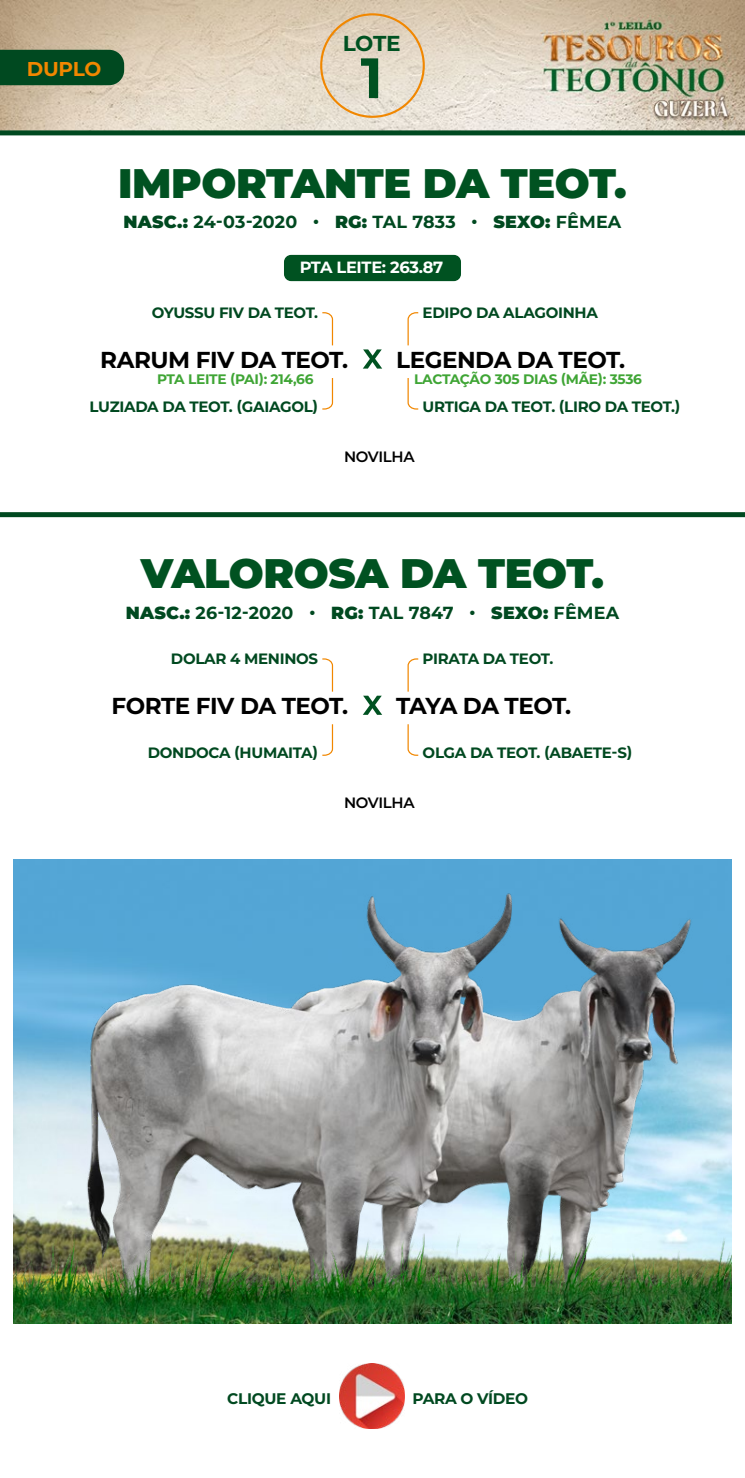
<style>
.page{position:relative;width:745px;height:1478px;background:#fff}
.page>*{position:absolute;margin:0;border:0;box-sizing:border-box;transform-origin:0 0}
.t1{font:700 56.75px "Montserrat";color:#005221}
.t2{font:900 41.25px "Montserrat";letter-spacing:-.01em;color:#005221}
.t3{font:700 23px "Montserrat";letter-spacing:-.02em;color:#000}
.t4{font:700 21.62px "Montserrat";color:#005221}
.t5{font:700 20px "Montserrat";letter-spacing:-.015em;color:#f18700}
.t6{font:700 17.5px "Montserrat";letter-spacing:.01em;color:#004920}
.t7{font:700 16.25px "Montserrat";letter-spacing:-.02em;color:#fff}
.t8{font:700 15.38px "Montserrat";letter-spacing:-.02em;color:#004920}
.t9{font:700 15px "Montserrat";letter-spacing:-.02em;color:#004920}
.t10{font:600 15px "Montserrat";letter-spacing:-.02em;color:#000}
.t11{font:700 13.75px "Montserrat";letter-spacing:-.02em;color:#3fa535}
.s1{font-weight:900}
</style>
<div class="page">
<img style="left:0;top:0;width:744px;height:130px">
<div style="left:0;top:50px;width:124px;height:35px;background:#004920"></div>
<div style="left:320px;top:13px;width:104px;height:105px;border:2px solid #f18700;border-radius:50%"></div>
<div style="left:0;top:130px;width:744px;height:5px;background:#004920"></div>
<div style="left:0;top:512px;width:744px;height:5px;background:#004920"></div>
<img style="left:13px;top:860px;width:718px;height:364px">
<img style="left:56px;top:872px;width:651px;height:352px">
<img style="left:13px;top:1224px;width:718px;height:99px">
<img style="left:339px;top:1364px;width:65px;height:64px">
<svg style="left:363px;top:695px;width:19px;height:20px"></svg>
<svg style="left:322px;top:658px;width:11px;height:34px"></svg>
<svg style="left:322px;top:724px;width:11px;height:32px"></svg>
<svg style="left:407px;top:658px;width:12px;height:34px"></svg>
<svg style="left:407px;top:724px;width:12px;height:32px"></svg>
<div style="left:284px;top:255px;width:176px;height:26px;background:#005221;border-radius:7px"></div>
<svg style="left:363px;top:349px;width:19px;height:19px"></svg>
<svg style="left:322px;top:312px;width:11px;height:34px"></svg>
<svg style="left:322px;top:378px;width:11px;height:32px"></svg>
<svg style="left:407px;top:312px;width:12px;height:34px"></svg>
<svg style="left:407px;top:378px;width:12px;height:32px"></svg>
<h3 class="t4" style="left:342px;top:28px;width:59px">LOTE</h3>
<h3 class="t5" style="left:27px;top:54px;width:76px">DUPLO</h3>
<h1 class="t1" style="left:360px;top:37px;width:24px">1</h1>
<h2 class="t2" style="left:118px;top:152px;width:510px">IMPORTANTE DA TEOT.</h2>
<p class="t6" style="left:123px;top:209px;width:499px"><span class="s1">NASC.:</span> 24-03-2020 • <span class="s1">RG:</span> TAL 7833 • <span class="s1">SEXO:</span> FÊMEA</p>
<p class="t7" style="left:300px;top:256px;width:145px">PTA LEITE: 263.87</p>
<p class="t9" style="left:152px;top:301px;width:168px">OYUSSU FIV DA TEOT.</p>
<p class="t9" style="left:422px;top:301px;width:176px">EDIPO DA ALAGOINHA</p>
<h3 class="t3" style="left:100px;top:343px;width:249px">RARUM FIV DA TEOT.</h3>
<h3 class="t3" style="left:396px;top:343px;width:230px">LEGENDA DA TEOT.</h3>
<p class="t11" style="left:414px;top:370px;width:229px">LACTAÇÃO 305 DIAS (MÃE): 3536</p>
<p class="t11" style="left:157px;top:370px;width:158px">PTA LEITE (PAI): 214,66</p>
<p class="t9" style="left:89px;top:396px;width:230px">LUZIADA DA TEOT. (GAIAGOL)</p>
<p class="t9" style="left:422px;top:396px;width:259px">URTIGA DA TEOT. (LIRO DA TEOT.)</p>
<p class="t10" style="left:344px;top:446px;width:72px">NOVILHA</p>
<h2 class="t2" style="left:141px;top:543px;width:464px">VALOROSA DA TEOT.</h2>
<p class="t6" style="left:126px;top:600px;width:494px"><span class="s1">NASC.:</span> 26-12-2020 • <span class="s1">RG:</span> TAL 7847 • <span class="s1">SEXO:</span> FÊMEA</p>
<p class="t9" style="left:171px;top:648px;width:149px">DOLAR 4 MENINOS</p>
<p class="t9" style="left:422px;top:648px;width:132px">PIRATA DA TEOT.</p>
<h3 class="t3" style="left:111px;top:689px;width:238px">FORTE FIV DA TEOT.</h3>
<h3 class="t3" style="left:396px;top:689px;width:176px">TAYA DA TEOT.</h3>
<p class="t9" style="left:148px;top:742px;width:172px">DONDOCA (HUMAITA)</p>
<p class="t9" style="left:422px;top:742px;width:211px">OLGA DA TEOT. (ABAETE-S)</p>
<p class="t10" style="left:344px;top:792px;width:72px">NOVILHA</p>
<p class="t8" style="left:227px;top:1387px;width:105px">CLIQUE AQUI</p>
<p class="t8" style="left:412px;top:1387px;width:117px">PARA O VÍDEO</p>
</div>
